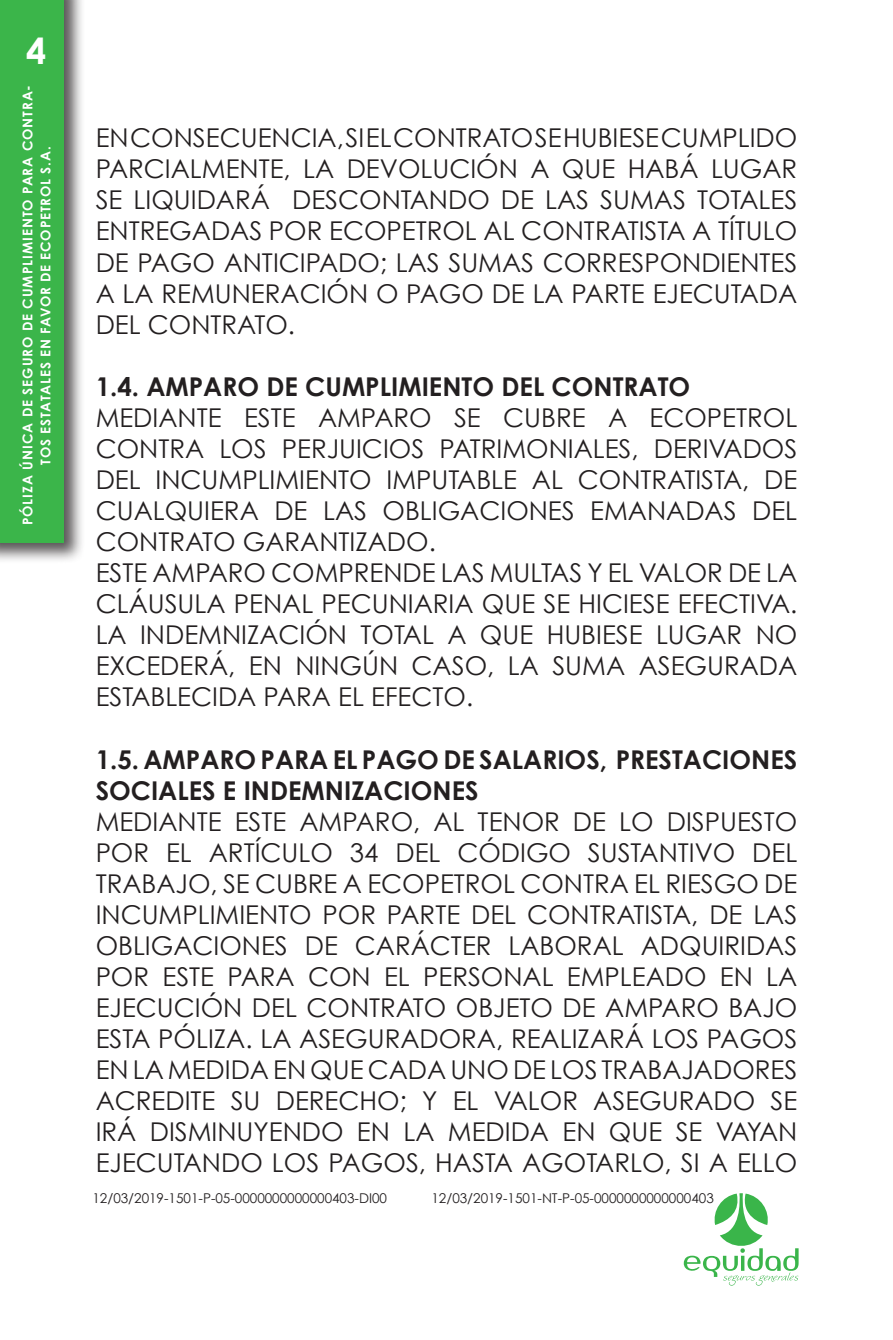
<style>
.page{position:relative;width:893px;height:1340px;background:#fff}
.page>*{position:absolute;margin:0;border:0;box-sizing:border-box;transform-origin:0 0}
.t1{font:700 36px "Century Gothic";color:#fff}
.t2{font:25.88px/31.1px "Century Gothic";color:#231f20;text-align:justify}
.t3{font:700 25.88px/31.1px "Century Gothic";color:#231f20}
.t4{font:13.5px "Century Gothic";color:#231f20}
.t5{font:700 13.5px/18px "Century Gothic";letter-spacing:.07em;color:#fff;text-align:center}
</style>
<div class="page">
<div style="left:0;top:0;width:85px;height:564px;background:#231f20;opacity:.75"></div>
<div style="left:0;top:0;width:64px;height:543px;background:#3bb54a"></div>
<svg style="left:683px;top:1193px;width:116px;height:92px"></svg>
<h1 class="t1" style="left:26px;top:28px;width:22px">4</h1>
<p class="t5" style="left:18px;top:525px;width:442px;rotate:-90deg">PÓLIZA ÚNICA DE SEGURO DE CUMPLIMIENTO PARA CONTRA-<br>TOS ESTATALES EN FAVOR DE ECOPETROL S.A.</p>
<p class="t2" style="left:96px;top:122px;width:703px">EN CONSECUENCIA, SI EL CONTRATO SE HUBIESE CUMPLIDO PARCIALMENTE, LA DEVOLUCIÓN A QUE HABÁ LUGAR SE LIQUIDARÁ DESCONTANDO DE LAS SUMAS TOTALES ENTREGADAS POR ECOPETROL AL CONTRATISTA A TÍTULO DE PAGO ANTICIPADO; LAS SUMAS CORRESPONDIENTES A LA REMUNERACIÓN O PAGO DE LA PARTE EJECUTADA DEL CONTRATO.</p>
<p class="t3" style="left:96px;top:370px;width:596px">1.4. AMPARO DE CUMPLIMIENTO DEL CONTRATO</p>
<p class="t2" style="left:96px;top:401px;width:703px">MEDIANTE ESTE AMPARO SE CUBRE A ECOPETROL CONTRA LOS PERJUICIOS PATRIMONIALES, DERIVADOS DEL INCUMPLIMIENTO IMPUTABLE AL CONTRATISTA, DE CUALQUIERA DE LAS OBLIGACIONES EMANADAS DEL CONTRATO GARANTIZADO.</p>
<p class="t2" style="left:96px;top:557px;width:703px">ESTE AMPARO COMPRENDE LAS MULTAS Y EL VALOR DE LA CLÁUSULA PENAL PECUNIARIA QUE SE HICIESE EFECTIVA.<br>LA INDEMNIZACIÓN TOTAL A QUE HUBIESE LUGAR NO EXCEDERÁ, EN NINGÚN CASO, LA SUMA ASEGURADA ESTABLECIDA PARA EL EFECTO.</p>
<p class="t3" style="left:96px;top:743px;width:703px">1.5. AMPARO PARA EL PAGO DE SALARIOS, PRESTACIONES<br>SOCIALES E INDEMNIZACIONES</p>
<p class="t2" style="left:96px;top:805px;width:703px">MEDIANTE ESTE AMPARO, AL TENOR DE LO DISPUESTO POR EL ARTÍCULO 34 DEL CÓDIGO SUSTANTIVO DEL TRABAJO, SE CUBRE A ECOPETROL CONTRA EL RIESGO DE INCUMPLIMIENTO POR PARTE DEL CONTRATISTA, DE LAS OBLIGACIONES DE CARÁCTER LABORAL ADQUIRIDAS POR ESTE PARA CON EL PERSONAL EMPLEADO EN LA EJECUCIÓN DEL CONTRATO OBJETO DE AMPARO BAJO ESTA PÓLIZA. LA ASEGURADORA, REALIZARÁ LOS PAGOS EN LA MEDIDA EN QUE CADA UNO DE LOS TRABAJADORES ACREDITE SU DERECHO; Y EL VALOR ASEGURADO SE IRÁ DISMINUYENDO EN LA MEDIDA EN QUE SE VAYAN EJECUTANDO LOS PAGOS, HASTA AGOTARLO, SI A ELLO</p>
<p class="t4" style="left:92px;top:1190px;width:296px">12/03/2019-1501-P-05-0000000000000403-DI00</p>
<p class="t4" style="left:431px;top:1190px;width:284px">12/03/2019-1501-NT-P-05-0000000000000403</p>
</div>
